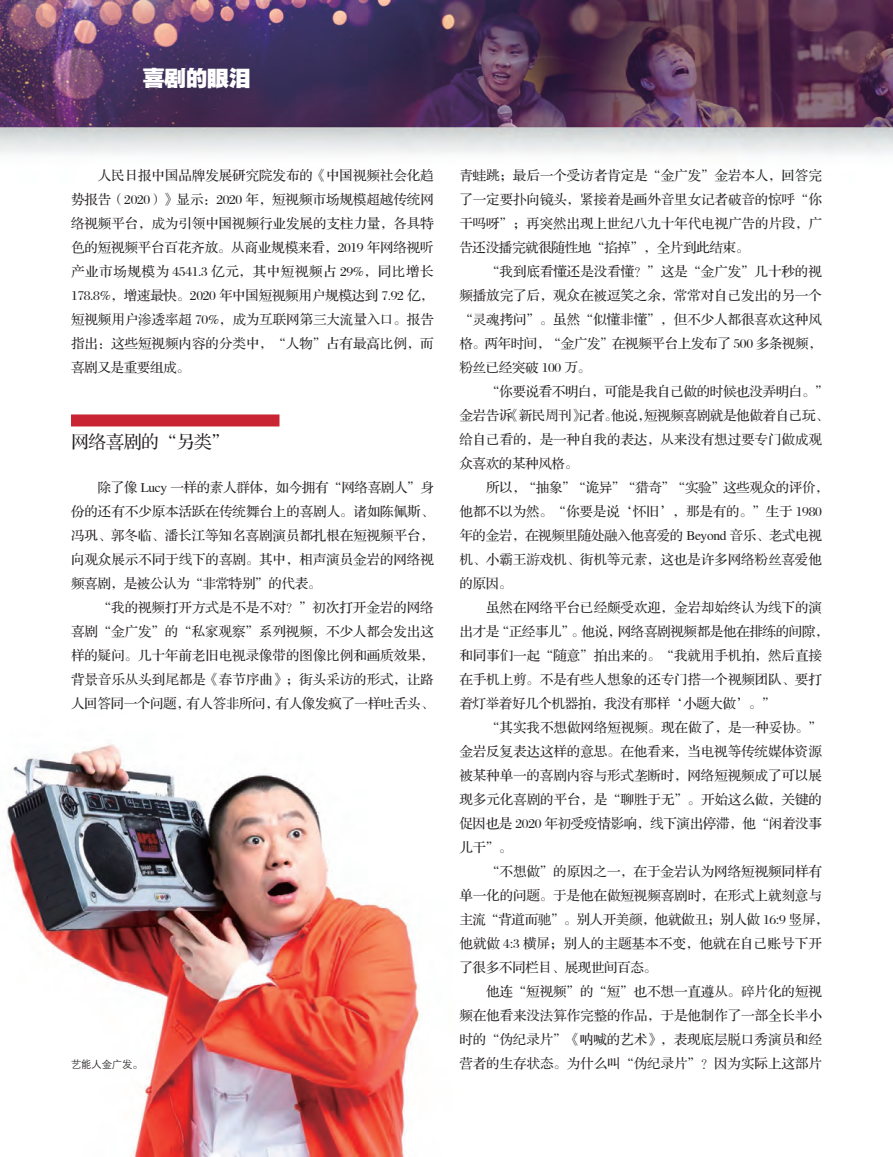
<style>
.page{position:relative;width:893px;height:1157px;background:#fff}
.page>*{position:absolute;margin:0;border:0;box-sizing:border-box;transform-origin:0 0}
.t1{font:22.5px "FZYDTHJW GB1 0";letter-spacing:-.045em;color:#fff}
.t2{font:18px "FZS3 K GBK1 0";letter-spacing:-.025em;color:#231f20}
.t3{font:13.5px/24px "FZS3 JW GB1 0";letter-spacing:-.005em;color:#231f20;text-align:justify}
.t4{font:13.5px "FZS3 JW GB1 0";letter-spacing:-.025em;color:#231f20}
.t5{font:10.5px "FZZDXJW GB1 0";letter-spacing:-.025em;color:#231f20}
</style>
<div class="page">
<img style="left:0;top:0;width:893px;height:155px">
<img style="left:6px;top:744px;width:414px;height:413px">
<div style="left:71px;top:414px;width:208px;height:12px;background:#c82434"></div>
<h1 class="t1" style="left:142px;top:66px;width:110px">喜剧的眼泪</h1>
<p class="t3" style="left:71px;top:164px;width:364px;text-indent:27px">人民日报中国品牌发展研究院发布的《中国视频社会化趋势报告（2020）》显示：2020 年，短视频市场规模超越传统网络视频平台，成为引领中国视频行业发展的支柱力量，各具特色的短视频平台百花齐放。从商业规模来看，2019 年网络视听产业市场规模为 4541.3 亿元，其中短视频占 29%，同比增长178.8%，增速最快。2020 年中国短视频用户规模达到 7.92 亿，短视频用户渗透率超 70%，成为互联网第三大流量入口。报告指出：这些短视频内容的分类中，“人物”占有最高比例，而喜剧又是重要组成。</p>
<p class="t2" style="left:71px;top:432px;width:160px">网络喜剧的“另类”</p>
<p class="t4" style="left:98px;top:480px;width:338px">除了像 Lucy 一样的素人群体，如今拥有“网络喜剧人”身</p>
<p class="t3" style="left:71px;top:500px;width:364px">份的还有不少原本活跃在传统舞台上的喜剧人。诸如陈佩斯、</p>
<p class="t3" style="left:71px;top:524px;width:364px">冯巩、郭冬临、潘长江等知名喜剧演员都扎根在短视频平台，</p>
<p class="t3" style="left:71px;top:548px;width:364px">向观众展示不同于线下的喜剧。其中，相声演员金岩的网络视</p>
<p class="t4" style="left:71px;top:576px;width:252px">频喜剧，是被公认为“非常特别”的代表。</p>
<p class="t3" style="left:98px;top:596px;width:337px">“我的视频打开方式是不是不对？”初次打开金岩的网络</p>
<p class="t3" style="left:71px;top:620px;width:364px">喜剧“金广发”的“私家观察”系列视频，不少人都会发出这</p>
<p class="t3" style="left:71px;top:644px;width:364px">样的疑问。几十年前老旧电视录像带的图像比例和画质效果，</p>
<p class="t3" style="left:71px;top:668px;width:364px">背景音乐从头到尾都是《春节序曲》；街头采访的形式，让路</p>
<p class="t4" style="left:71px;top:696px;width:364px">人回答同一个问题，有人答非所问，有人像发疯了一样吐舌头、</p>
<p class="t3" style="left:459px;top:164px;width:364px">青蛙跳；最后一个受访者肯定是“金广发”金岩本人，回答完</p>
<p class="t3" style="left:459px;top:188px;width:364px">了一定要扑向镜头，紧接着是画外音里女记者破音的惊呼“你</p>
<p class="t3" style="left:459px;top:212px;width:364px">干吗呀”；再突然出现上世纪八九十年代电视广告的片段，广</p>
<p class="t4" style="left:459px;top:240px;width:291px">告还没播完就很随性地“掐掉”，全片到此结束。</p>
<p class="t3" style="left:486px;top:260px;width:337px">“我到底看懂还是没看懂？”这是“金广发”几十秒的视</p>
<p class="t3" style="left:459px;top:284px;width:364px">频播放完了后，观众在被逗笑之余，常常对自己发出的另一个</p>
<p class="t3" style="left:459px;top:308px;width:364px">“灵魂拷问”。虽然“似懂非懂”，但不少人都很喜欢这种风</p>
<p class="t4" style="left:459px;top:336px;width:364px">格。两年时间，“金广发”在视频平台上发布了 500 多条视频，</p>
<p class="t4" style="left:459px;top:360px;width:133px">粉丝已经突破 100 万。</p>
<p class="t4" style="left:486px;top:384px;width:344px">“你要说看不明白，可能是我自己做的时候也没弄明白。”</p>
<p class="t4" style="left:459px;top:408px;width:371px">金岩告诉《新民周刊》记者。他说，短视频喜剧就是他做着自己玩、</p>
<p class="t3" style="left:459px;top:428px;width:364px">给自己看的，是一种自我的表达，从来没有想过要专门做成观</p>
<p class="t4" style="left:459px;top:456px;width:120px">众喜欢的某种风格。</p>
<p class="t4" style="left:486px;top:480px;width:344px">所以，“抽象”“诡异”“猎奇”“实验”这些观众的评价，</p>
<p class="t3" style="left:459px;top:500px;width:364px">他都不以为然。“你要是说‘怀旧’，那是有的。”生于 1980</p>
<p class="t4" style="left:459px;top:528px;width:364px">年的金岩，在视频里随处融入他喜爱的 Beyond 音乐、老式电视</p>
<p class="t3" style="left:459px;top:548px;width:364px">机、小霸王游戏机、街机等元素，这也是许多网络粉丝喜爱他</p>
<p class="t3" style="left:459px;top:572px;width:54px">的原因。</p>
<p class="t3" style="left:486px;top:596px;width:337px">虽然在网络平台已经颇受欢迎，金岩却始终认为线下的演</p>
<p class="t4" style="left:459px;top:624px;width:371px">出才是“正经事儿”。他说，网络喜剧视频都是他在排练的间隙，</p>
<p class="t3" style="left:459px;top:644px;width:364px">和同事们一起“随意”拍出来的。“我就用手机拍，然后直接</p>
<p class="t3" style="left:459px;top:668px;width:364px">在手机上剪。不是有些人想象的还专门搭一个视频团队、要打</p>
<p class="t4" style="left:459px;top:696px;width:318px">着灯举着好几个机器拍，我没有那样‘小题大做’。”</p>
<p class="t3" style="left:486px;top:716px;width:337px">“其实我不想做网络短视频。现在做了，是一种妥协。”</p>
<p class="t3" style="left:459px;top:740px;width:364px">金岩反复表达这样的意思。在他看来，当电视等传统媒体资源</p>
<p class="t3" style="left:459px;top:764px;width:364px">被某种单一的喜剧内容与形式垄断时，网络短视频成了可以展</p>
<p class="t3" style="left:459px;top:788px;width:364px">现多元化喜剧的平台，是“聊胜于无”。开始这么做，关键的</p>
<p class="t3" style="left:459px;top:812px;width:364px">促因也是 2020 年初受疫情影响，线下演出停滞，他“闲着没事</p>
<p class="t3" style="left:459px;top:836px;width:54px">儿干”。</p>
<p class="t3" style="left:486px;top:860px;width:337px">“不想做”的原因之一，在于金岩认为网络短视频同样有</p>
<p class="t3" style="left:459px;top:884px;width:364px">单一化的问题。于是他在做短视频喜剧时，在形式上就刻意与</p>
<p class="t4" style="left:459px;top:912px;width:371px">主流“背道而驰”。别人开美颜，他就做丑；别人做 16:9 竖屏，</p>
<p class="t3" style="left:459px;top:932px;width:364px">他就做 4:3 横屏；别人的主题基本不变，他就在自己账号下开</p>
<p class="t4" style="left:459px;top:960px;width:199px">了很多不同栏目、展现世间百态。</p>
<p class="t3" style="left:486px;top:980px;width:337px">他连“短视频”的“短”也不想一直遵从。碎片化的短视</p>
<p class="t3" style="left:459px;top:1004px;width:364px">频在他看来没法算作完整的作品，于是他制作了一部全长半小</p>
<p class="t3" style="left:459px;top:1028px;width:364px">时的“伪纪录片”《呐喊的艺术》，表现底层脱口秀演员和经</p>
<p class="t5" style="left:71px;top:1058px;width:73px">艺能人金广发。</p>
<p class="t3" style="left:459px;top:1052px;width:364px">营者的生存状态。为什么叫“伪纪录片”？因为实际上这部片</p>
</div>
